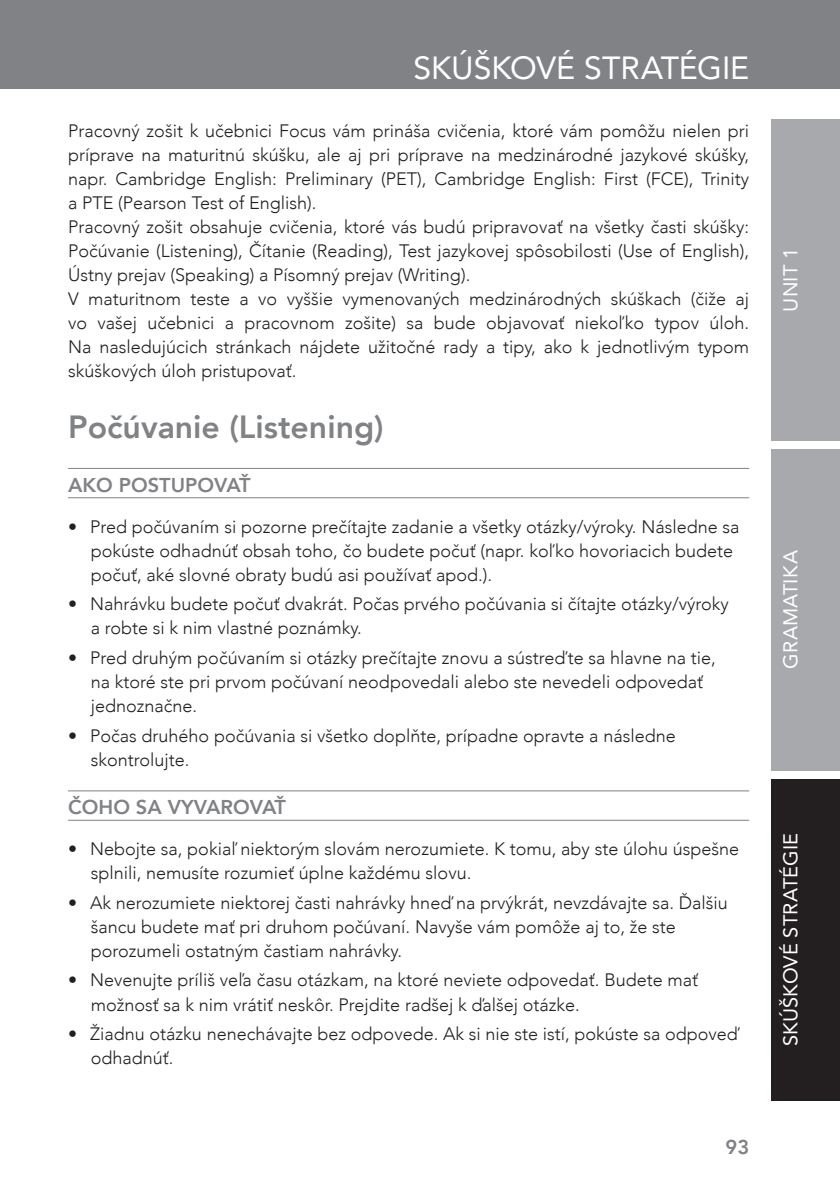
<style>
.page{position:relative;width:840px;height:1191px;background:#fff}
.page>*{position:absolute;margin:0;border:0;box-sizing:border-box;transform-origin:0 0}
.t1{font:800 32px "Avenir";color:#808285}
.t2{font:32px "Avenir";letter-spacing:-.005em;color:#fff}
.t3{font:20px "Avenir";letter-spacing:.005em;color:#fff}
.t4{font:800 20px "Avenir";color:#808285}
.t5{font:300 18px/24px "Avenir";color:#231f20}
</style>
<div class="page">
<div style="left:0;top:0;width:839px;height:88px;background:#808285"></div>
<div style="left:771px;top:779px;width:68px;height:321px;background:#231f20"></div>
<div style="left:771px;top:449px;width:68px;height:321px;background:#a7a9ac"></div>
<div style="left:771px;top:119px;width:68px;height:321px;background:#a7a9ac"></div>
<hr style="left:68px;top:468px;width:680px;height:1px;background:#808285">
<hr style="left:68px;top:497px;width:680px;height:1px;background:#808285">
<hr style="left:68px;top:790px;width:680px;height:1px;background:#808285">
<hr style="left:68px;top:819px;width:680px;height:1px;background:#808285">
<h1 class="t2" style="left:413px;top:47px;width:337px">SKÚŠKOVÉ STRATÉGIE</h1>
<p class="t5" style="left:68px;top:119px;width:682px">Pracovný zošit k učebnici Focus vám prináša cvičenia, ktoré vám pomôžu nielen pri príprave na maturitnú skúšku, ale aj pri príprave na medzinárodné jazykové skúšky, napr. Cambridge English: Preliminary (PET), Cambridge English: First (FCE), Trinity a PTE (Pearson Test of English).<br>Pracovný zošit obsahuje cvičenia, ktoré vás budú pripravovať na všetky časti skúšky:<br>Počúvanie (Listening), Čítanie (Reading), Test jazykovej spôsobilosti (Use of English), Ústny prejav (Speaking) a Písomný prejav (Writing).<br>V maturitnom teste a vo vyššie vymenovaných medzinárodných skúškach (čiže aj vo vašej učebnici a pracovnom zošite) sa bude objavovať niekoľko typov úloh.<br>Na nasledujúcich stránkach nájdete užitočné rady a tipy, ako k jednotlivým typom skúškových úloh pristupovať.</p>
<h1 class="t1" style="left:68px;top:405px;width:317px">Počúvanie (Listening)</h1>
<p class="t4" style="left:68px;top:471px;width:184px">AKO POSTUPOVAŤ</p>
<p class="t5" style="left:91px;top:515px;width:649px;text-indent:-23px">• Pred počúvaním si pozorne prečítajte zadanie a všetky otázky/výroky. Následne sa pokúste odhadnúť obsah toho, čo budete počuť (napr. koľko hovoriacich budete počuť, aké slovné obraty budú asi používať apod.).</p>
<p class="t5" style="left:91px;top:592px;width:639px;text-indent:-23px">• Nahrávku budete počuť dvakrát. Počas prvého počúvania si čítajte otázky/výroky a robte si k nim vlastné poznámky.</p>
<p class="t5" style="left:91px;top:646px;width:626px;text-indent:-23px">• Pred druhým počúvaním si otázky prečítajte znovu a sústreďte sa hlavne na tie, na ktoré ste pri prvom počúvaní neodpovedali alebo ste nevedeli odpovedať jednoznačne.</p>
<p class="t5" style="left:91px;top:724px;width:586px;text-indent:-23px">• Počas druhého počúvania si všetko doplňte, prípadne opravte a následne skontrolujte.</p>
<p class="t4" style="left:68px;top:794px;width:219px">ČOHO SA VYVAROVAŤ</p>
<p class="t5" style="left:91px;top:837px;width:649px;text-indent:-23px">• Nebojte sa, pokiaľ niektorým slovám nerozumiete. K tomu, aby ste úlohu úspešne splnili, nemusíte rozumieť úplne každému slovu.</p>
<p class="t5" style="left:91px;top:891px;width:638px;text-indent:-23px">• Ak nerozumiete niektorej časti nahrávky hneď na prvýkrát, nevzdávajte sa. Ďalšiu šancu budete mať pri druhom počúvaní. Navyše vám pomôže aj to, že ste porozumeli ostatným častiam nahrávky.</p>
<p class="t5" style="left:91px;top:968px;width:608px;text-indent:-23px">• Nevenujte príliš veľa času otázkam, na ktoré neviete odpovedať. Budete mať možnosť sa k nim vrátiť neskôr. Prejdite radšej k ďalšej otázke.</p>
<p class="t5" style="left:91px;top:1022px;width:648px;text-indent:-23px">• Žiadnu otázku nenechávajte bez odpovede. Ak si nie ste istí, pokúste sa odpoveď odhadnúť.</p>
<p class="t4" style="left:725px;top:1134px;width:25px">93</p>
<p class="t3" style="left:777px;top:311px;width:65px;rotate:-90deg">UNIT 1</p>
<p class="t3" style="left:777px;top:669px;width:120px;rotate:-90deg">GRAMATIKA</p>
<p class="t3" style="left:777px;top:1046px;width:214px;rotate:-90deg">SKÚŠKOVÉ STRATÉGIE</p>
</div>
